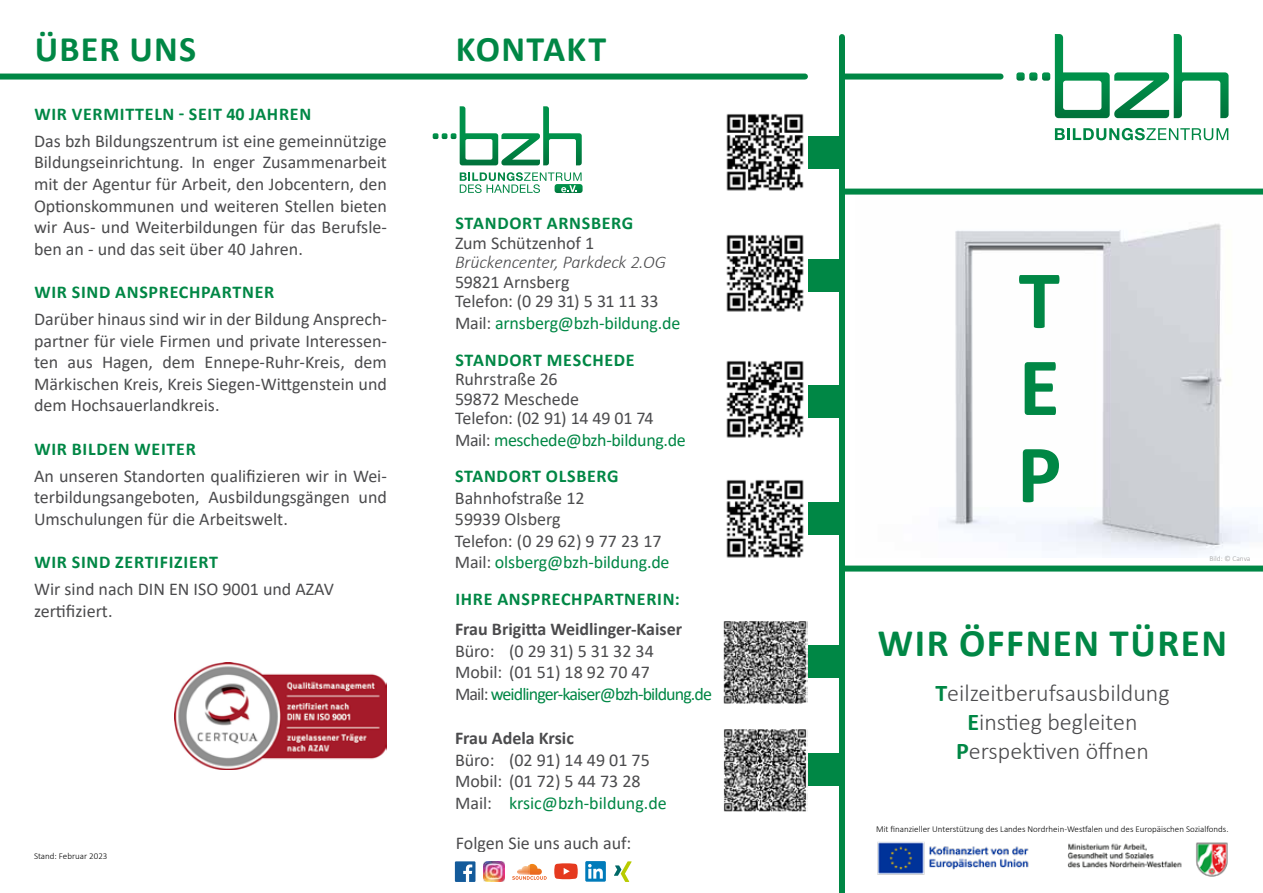
<style>
.page{position:relative;width:1263px;height:893px;background:#fff}
.page>*{position:absolute;margin:0;border:0;box-sizing:border-box;transform-origin:0 0}
.t1{font:700 83.55px/87.2px "Calibri";color:#008745;text-align:justify}
.t2{font:700 39px "Calibri";letter-spacing:.04em;color:#008745}
.t3{font:700 36px "Calibri";letter-spacing:.035em;color:#008745}
.t4{font:300 24px/28.8px "Calibri";color:#4b4b4d;text-align:center}
.t5{font:18px/21.6px "Calibri";color:#4b4b4d}
.t6{font:700 18px "Calibri";letter-spacing:.04em;color:#008745}
.t7{font:18px/36.5px "Calibri";letter-spacing:-.02em;color:#008745}
.t8{font:18px/21.6px "Calibri";letter-spacing:-.05em;color:#4b4b4d}
.t9{font:700 18px "Calibri";color:#4b4b4d}
.t10{font:italic 300 18px "Calibri";letter-spacing:-.015em;color:#4b4b4d}
.t11{font:300 9px "Calibri";color:#000}
.t12{font:300 7.5px "Calibri";color:#9a9c9d}
.s1{color:#4b4b4d}
.s2{font-weight:700}
.s3{color:#008745}
.s4{font-weight:700;color:#008745}
</style>
<div class="page">
<img style="left:939px;top:223px;width:324px;height:332px">
<div style="left:845px;top:74px;width:155px;height:6px;background:#008745"></div>
<div style="left:839px;top:37px;width:6px;height:856px;background:#008745"></div>
<img style="left:174px;top:662px;width:213px;height:108px">
<svg style="left:1016px;top:34px;width:212px;height:84px"></svg>
<svg style="left:1055px;top:128px;width:173px;height:12px"></svg>
<div style="left:845px;top:566px;width:418px;height:6px;background:#008745"></div>
<div style="left:845px;top:189px;width:418px;height:6px;background:#008745"></div>
<img style="left:877px;top:842px;width:351px;height:35px">
<svg style="left:433px;top:106px;width:149px;height:59px"></svg>
<svg style="left:460px;top:172px;width:123px;height:21px"></svg>
<div style="left:775px;top:136px;width:67px;height:32px;background:#008745"></div>
<img style="left:726px;top:113px;width:82px;height:78px">
<div style="left:0;top:74px;width:805px;height:6px;background:#008745"></div>
<div style="left:775px;top:645px;width:67px;height:33px;background:#008745"></div>
<img style="left:723px;top:621px;width:85px;height:83px">
<div style="left:775px;top:753px;width:67px;height:33px;background:#008745"></div>
<img style="left:723px;top:729px;width:85px;height:83px">
<div style="left:455px;top:861px;width:20px;height:21px;background:#145b9b"></div>
<svg style="left:463px;top:864px;width:9px;height:18px"></svg>
<img style="left:483px;top:861px;width:21px;height:21px">
<svg style="left:512px;top:864px;width:35px;height:16px"></svg>
<svg style="left:554px;top:863px;width:24px;height:16px"></svg>
<div style="left:585px;top:861px;width:21px;height:21px;background:#007bba;border-radius:2px"></div>
<svg style="left:588px;top:864px;width:15px;height:15px"></svg>
<svg style="left:614px;top:861px;width:17px;height:21px"></svg>
<div style="left:758px;top:259px;width:84px;height:32px;background:#008745"></div>
<img style="left:726px;top:234px;width:82px;height:78px">
<div style="left:758px;top:385px;width:84px;height:33px;background:#008745"></div>
<img style="left:726px;top:360px;width:82px;height:78px">
<div style="left:766px;top:502px;width:76px;height:33px;background:#008745"></div>
<img style="left:726px;top:479px;width:82px;height:79px">
<h3 class="t3" style="left:35px;top:24px;width:163px">ÜBER UNS</h3>
<h3 class="t3" style="left:456px;top:24px;width:152px">KONTAKT</h3>
<p class="t6" style="left:34px;top:101px;width:278px">WIR VERMITTELN - SEIT 40 JAHREN</p>
<p class="t5" style="left:34px;top:130px;width:354px;text-align:justify">Das bzh Bildungszentrum ist eine gemeinnützige Bildungseinrichtung. In enger Zusammenarbeit mit der Agentur für Arbeit, den Jobcentern, den Optionskommunen und weiteren Stellen bieten wir Aus- und Weiterbildungen für das Berufsle&shy;ben an - und das seit über 40 Jahren.</p>
<p class="t6" style="left:34px;top:279px;width:241px">WIR SIND ANSPRECHPARTNER</p>
<p class="t5" style="left:34px;top:308px;width:354px;text-align:justify">Darüber hinaus sind wir in der Bildung Ansprech&shy;partner für viele Firmen und private Interessen&shy;ten aus Hagen, dem Ennepe-Ruhr-Kreis, dem Märkischen Kreis, Kreis Siegen-Wittgenstein und dem Hochsauerlandkreis.</p>
<p class="t6" style="left:34px;top:436px;width:163px">WIR BILDEN WEITER</p>
<p class="t5" style="left:34px;top:464px;width:354px;text-align:justify">An unseren Standorten qualifizieren wir in Wei&shy;terbildungsangeboten, Ausbildungsgängen und Umschulungen für die Arbeitswelt.</p>
<p class="t6" style="left:34px;top:549px;width:185px">WIR SIND ZERTIFIZIERT</p>
<p class="t5" style="left:34px;top:578px;width:302px">Wir sind nach DIN EN ISO 9001 und AZAV zertifiziert.</p>
<p class="t11" style="left:34px;top:850px;width:75px">Stand: Februar 2023</p>
<p class="t6" style="left:455px;top:211px;width:179px">STANDORT ARNSBERG</p>
<p class="t5" style="left:455px;top:232px;width:141px">Zum Schützenhof 1</p>
<p class="t10" style="left:455px;top:251px;width:213px">Brückencenter, Parkdeck 2.OG</p>
<p class="t5" style="left:455px;top:272px;width:205px;line-height:19.5px">59821 Arnsberg<br>Telefon: (0 29 31) 5 31 11 33</p>
<p class="t7" style="left:455px;top:304px;width:227px"><span class="s1">Mail:</span> arnsberg@bzh-bildung.de<br><span class="s2">STANDORT MESCHEDE</span></p>
<p class="t5" style="left:455px;top:369px;width:200px;line-height:19.5px">Ruhrstraße 26<br>59872 Meschede<br>Telefon: (02 91) 14 49 01 74</p>
<p class="t7" style="left:455px;top:421px;width:232px"><span class="s1">Mail:</span> meschede@bzh-bildung.de<br><span class="s2">STANDORT OLSBERG</span></p>
<p class="t5" style="left:455px;top:486px;width:216px">Bahnhofstraße 12<br>59939 Olsberg<br>Telefon: (0 29 62) 9 77 23 17<br>Mail: <span class="s3">olsberg@bzh-bildung.de</span></p>
<p class="t6" style="left:455px;top:586px;width:226px">IHRE ANSPRECHPARTNERIN:</p>
<p class="t9" style="left:455px;top:616px;width:229px">Frau Brigitta Weidlinger-Kaiser</p>
<p class="t8" style="left:455px;top:639px;width:259px">Büro: (0 29 31) 5 31 32 34<br>Mobil: (01 51) 18 92 70 47<br>Mail: <span class="s3">weidlinger-kaiser@bzh-bildung.de</span></p>
<p class="t9" style="left:455px;top:725px;width:120px">Frau Adela Krsic</p>
<p class="t5" style="left:455px;top:748px;width:213px">Büro: (02 91) 14 49 01 75<br>Mobil: (01 72) 5 44 73 28<br>Mail: <span class="s3">krsic@bzh-bildung.de</span></p>
<p class="t5" style="left:456px;top:831px;width:177px">Folgen Sie uns auch auf:</p>
<h1 class="t1" style="left:1017px;top:255px;width:46px">T E P</h1>
<p class="t12" style="left:1209px;top:553px;width:42px">Bild: © Canva</p>
<h2 class="t2" style="left:878px;top:616px;width:351px">WIR ÖFFNEN TÜREN</h2>
<h3 class="t4" style="left:935px;top:679px;width:236px"><span class="s4">T</span>eilzeitberufsausbildung<br><span class="s4">E</span>instieg begleiten<br><span class="s4">P</span>erspektiven öffnen</h3>
<p class="t11" style="left:876px;top:823px;width:354px">Mit finanzieller Unterstützung des Landes Nordrhein-Westfalen und des Europäischen Sozialfonds.</p>
</div>
